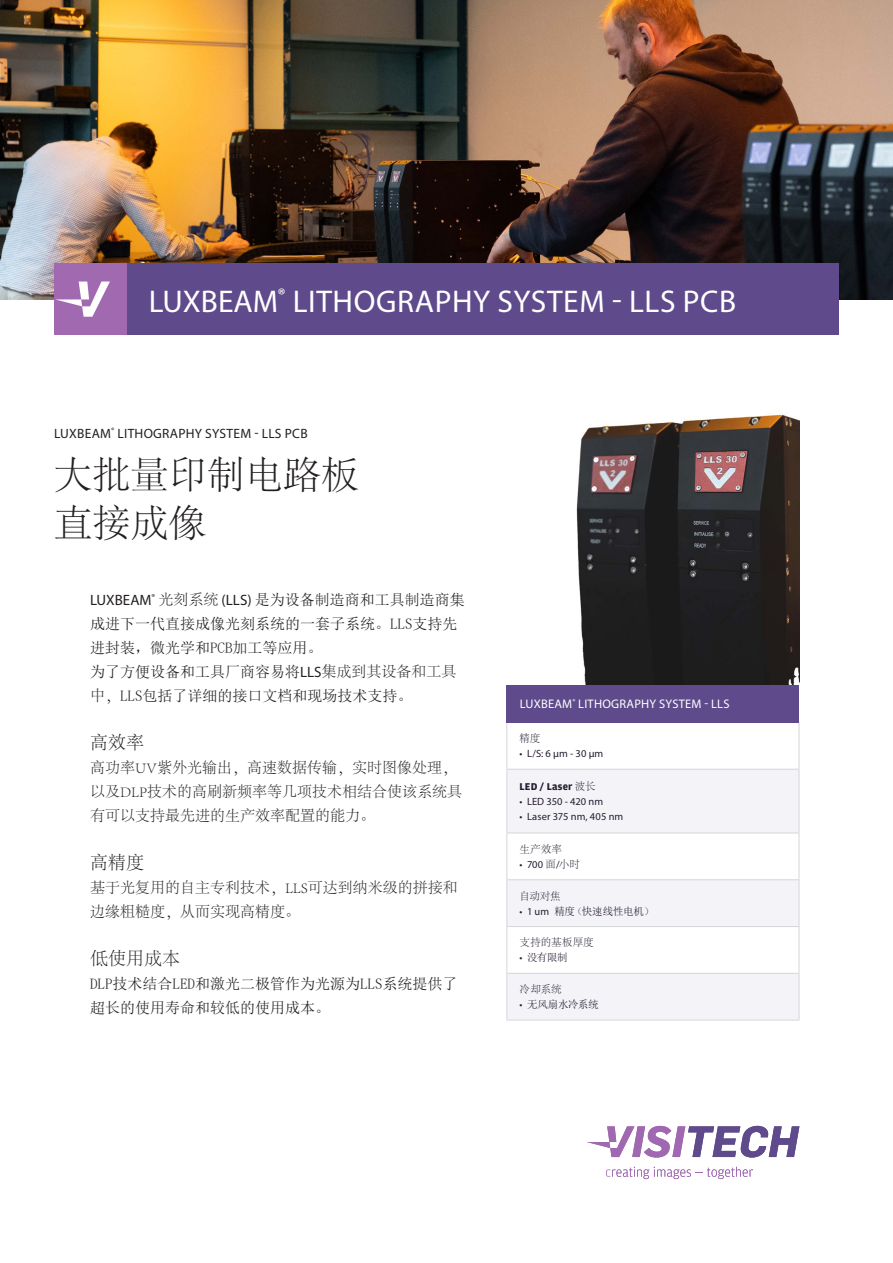
<style>
.page{position:relative;width:893px;height:1263px;background:#fff}
.page>*{position:absolute;margin:0;border:0;box-sizing:border-box;transform-origin:0 0}
.t1{font:300 38.25px "Adobe Song Std";color:#231f20}
.t2{font:31.5px "Myriad Pro";letter-spacing:.02em;color:#fff}
.t3{font:300 18px "Adobe Song Std";color:#231f20}
.t4{font:15px/24px "Sim Sun";color:#231f20}
.t5{font:300 15px/24px "Adobe Song Std";color:#231f20}
.t6{font:13.5px "Myriad Pro";letter-spacing:.02em;color:#231f20}
.t7{font:12.45px "Myriad Pro";letter-spacing:.02em;color:#fff}
.t8{font:10.5px "Myriad Pro";letter-spacing:.01em;color:#0d0217}
.t9{font:10.5px "Sim Sun";letter-spacing:-.025em;color:#0d0217}
.t10{font:300 10.5px "Adobe Song Std";letter-spacing:-.01em;color:#0d0217}
.t11{font:700 10.5px "Amplitude";letter-spacing:.02em;color:#0d0217}
.t12{font:300 10.5px "Adobe Song Std";letter-spacing:.01em;color:#0d0217}
.s1{font-family:"Myriad Pro"}
.s2{font-family:"Adobe Song Std";font-weight:300}
</style>
<div class="page">
<img style="left:576px;top:414px;width:223px;height:271px">
<img style="left:0;top:0;width:893px;height:300px">
<div style="left:126px;top:263px;width:713px;height:72px;background:#5f4a8b"></div>
<div style="left:54px;top:263px;width:72px;height:72px;background:#a169b0"></div>
<svg style="left:55px;top:281px;width:55px;height:36px"></svg>
<svg style="left:587px;top:1126px;width:212px;height:31px"></svg>
<svg style="left:606px;top:1167px;width:147px;height:12px"></svg>
<svg style="left:507px;top:723px;width:292px;height:46px"></svg>
<svg style="left:507px;top:770px;width:292px;height:250px;fill:#f4f4f8"></svg>
<hr style="left:506px;top:833px;width:1px;height:46px;background:#d1d2d4">
<hr style="left:506px;top:927px;width:1px;height:46px;background:#d1d2d4">
<hr style="left:799px;top:833px;width:1px;height:46px;background:#d1d2d4">
<hr style="left:799px;top:927px;width:1px;height:46px;background:#d1d2d4">
<hr style="left:506px;top:770px;width:1px;height:63px;background:#d1d2d4">
<hr style="left:799px;top:770px;width:1px;height:63px;background:#d1d2d4">
<hr style="left:506px;top:833px;width:293px;height:1px;background:#d1d2d4">
<hr style="left:506px;top:723px;width:1px;height:46px;background:#d1d2d4">
<hr style="left:506px;top:722px;width:293px;height:1px;background:#d1d2d4">
<hr style="left:799px;top:723px;width:1px;height:46px;background:#d1d2d4">
<hr style="left:506px;top:769px;width:293px;height:1px;background:#d1d2d4">
<hr style="left:506px;top:880px;width:1px;height:46px;background:#d1d2d4">
<hr style="left:506px;top:879px;width:293px;height:1px;background:#d1d2d4">
<hr style="left:799px;top:880px;width:1px;height:46px;background:#d1d2d4">
<hr style="left:506px;top:926px;width:293px;height:1px;background:#d1d2d4">
<hr style="left:506px;top:974px;width:1px;height:46px;background:#d1d2d4">
<hr style="left:506px;top:973px;width:293px;height:1px;background:#d1d2d4">
<hr style="left:799px;top:974px;width:1px;height:46px;background:#d1d2d4">
<hr style="left:506px;top:1020px;width:293px;height:1px;background:#d1d2d4">
<div style="left:506px;top:685px;width:293px;height:37px;background:#5f4a8b"></div>
<p class="t2" style="left:149px;top:282px;width:589px">LUXBEAM<sup>®</sup> LITHOGRAPHY SYSTEM - LLS PCB</p>
<p class="t6" style="left:54px;top:425px;width:255px">LUXBEAM<sup>®</sup> LITHOGRAPHY SYSTEM - LLS PCB</p>
<p class="t1" style="left:54px;top:454px;width:307px">大批量印制电路板</p>
<p class="t1" style="left:54px;top:502px;width:154px">直接成像</p>
<p class="t4" style="left:90px;top:588px;width:376px"><span class="s1">LUXBEAM</span><sup>®</sup> <span class="s2">光刻系统</span> <span class="s1">(LLS)</span> 是为设备制造商和工具制造商集成进下一代直接成像光刻系统的一套子系统。LLS支持先进封装，微光学和PCB加工等应用。</p>
<p class="t4" style="left:90px;top:660px;width:368px">为了方便设备和工具厂商容易将<span class="s1">LLS</span><span class="s2">集成到其设备和工具中，</span>LLS包括了详细的接口文档和现场技术支持。</p>
<p class="t3" style="left:90px;top:733px;width:55px">高效率</p>
<p class="t5" style="left:90px;top:756px;width:374px">高功率UV紫外光输出，高速数据传输，实时图像处理，以及DLP技术的高刷新频率等几项技术相结合使该系统具有可以支持最先进的生产效率配置的能力。</p>
<p class="t3" style="left:90px;top:853px;width:55px">高精度</p>
<p class="t5" style="left:90px;top:876px;width:369px">基于光复用的自主专利技术，LLS可达到纳米级的拼接和边缘粗糙度，从而实现高精度。</p>
<p class="t3" style="left:90px;top:949px;width:91px">低使用成本</p>
<p class="t4" style="left:90px;top:972px;width:369px">DLP技术结合LED和激光二极管作为光源为LLS系统提供了超长的使用寿命和较低的使用成本。</p>
<p class="t7" style="left:520px;top:696px;width:211px">LUXBEAM<sup>®</sup> LITHOGRAPHY SYSTEM - LLS</p>
<p class="t10" style="left:520px;top:733px;width:22px">精度</p>
<p class="t8" style="left:520px;top:747px;width:85px">• L/S: 6 μm - 30 μm</p>
<p class="t11" style="left:520px;top:781px;width:77px">LED / Laser <span class="s2">波长</span></p>
<p class="t8" style="left:520px;top:795px;width:85px">• LED 350 - 420 nm</p>
<p class="t8" style="left:520px;top:810px;width:105px">• Laser 375 nm, 405 nm</p>
<p class="t10" style="left:520px;top:843px;width:44px">生产效率</p>
<p class="t8" style="left:520px;top:858px;width:62px">• 700 <span class="s2">面</span>/<span class="s2">小时</span></p>
<p class="t10" style="left:520px;top:890px;width:42px">自动对焦</p>
<p class="t9" style="left:520px;top:905px;width:136px"><span class="s1">• 1 um</span> 精度（快速线性电机）</p>
<p class="t12" style="left:520px;top:937px;width:75px">支持的基板厚度</p>
<p class="t9" style="left:520px;top:952px;width:50px"><span class="s1">•</span> 没有限制</p>
<p class="t10" style="left:520px;top:984px;width:44px">冷却系统</p>
<p class="t9" style="left:520px;top:999px;width:80px"><span class="s1">•</span> 无风扇水冷系统</p>
</div>
